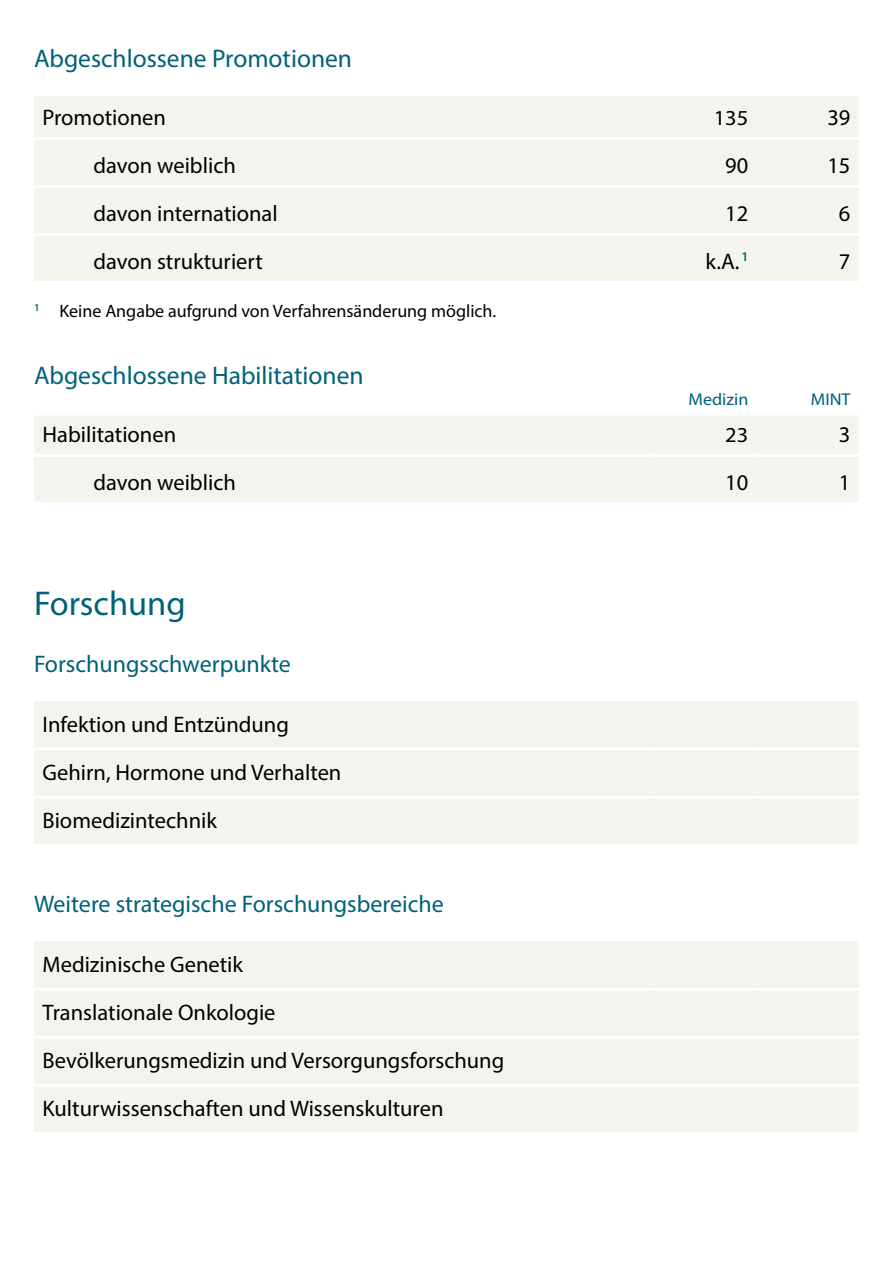
<style>
.page{position:relative;width:893px;height:1276px;background:#fff}
.page>*{position:absolute;margin:0;border:0;box-sizing:border-box;transform-origin:0 0}
.t1{font:34.5px "Myriad Pro";color:#006179}
.t2{font:25.5px "Myriad Pro";color:#006179}
.t3{font:24px "Myriad Pro";color:#006179}
.t4{font:22.5px/48px "Myriad Pro";color:#000}
.t5{font:21.3px "Myriad Pro";color:#000;scale:1.05 1}
.t6{font:18px "Myriad Pro";color:#000}
.t7{font:17.1px "Myriad Pro";color:#006179;scale:1.05 1}
</style>
<div class="page">
<div style="left:34px;top:96px;width:825px;height:185px;background:#f4f4ef"></div>
<hr style="left:34px;top:137px;width:621px;height:3px;background:#fff">
<hr style="left:655px;top:137px;width:102px;height:3px;background:#fff">
<hr style="left:757px;top:137px;width:102px;height:3px;background:#fff">
<hr style="left:34px;top:185px;width:621px;height:3px;background:#fff">
<hr style="left:655px;top:185px;width:102px;height:3px;background:#fff">
<hr style="left:757px;top:185px;width:102px;height:3px;background:#fff">
<hr style="left:34px;top:233px;width:621px;height:3px;background:#fff">
<hr style="left:655px;top:233px;width:102px;height:3px;background:#fff">
<hr style="left:757px;top:233px;width:102px;height:3px;background:#fff">
<div style="left:34px;top:416px;width:825px;height:86px;background:#f4f4ef"></div>
<hr style="left:34px;top:454px;width:621px;height:3px;background:#fff">
<hr style="left:655px;top:454px;width:102px;height:3px;background:#fff">
<hr style="left:757px;top:454px;width:102px;height:3px;background:#fff">
<div style="left:34px;top:701px;width:825px;height:142px;background:#f4f4ef"></div>
<hr style="left:34px;top:747px;width:621px;height:3px;background:#fff">
<hr style="left:655px;top:747px;width:102px;height:3px;background:#fff">
<hr style="left:757px;top:747px;width:102px;height:3px;background:#fff">
<hr style="left:34px;top:795px;width:621px;height:3px;background:#fff">
<hr style="left:655px;top:795px;width:102px;height:3px;background:#fff">
<hr style="left:757px;top:795px;width:102px;height:3px;background:#fff">
<div style="left:34px;top:941px;width:825px;height:190px;background:#f4f4ef"></div>
<hr style="left:34px;top:987px;width:621px;height:3px;background:#fff">
<hr style="left:655px;top:987px;width:102px;height:3px;background:#fff">
<hr style="left:757px;top:987px;width:102px;height:3px;background:#fff">
<hr style="left:34px;top:1035px;width:621px;height:3px;background:#fff">
<hr style="left:655px;top:1035px;width:102px;height:3px;background:#fff">
<hr style="left:757px;top:1035px;width:102px;height:3px;background:#fff">
<hr style="left:34px;top:1083px;width:621px;height:3px;background:#fff">
<hr style="left:655px;top:1083px;width:102px;height:3px;background:#fff">
<hr style="left:757px;top:1083px;width:102px;height:3px;background:#fff">
<p class="t2" style="left:34px;top:43px;width:320px">Abgeschlossene Promotionen</p>
<p class="t4" style="left:43px;top:93px;width:125px">Promotionen</p>
<p class="t5" style="left:714px;top:105px;width:34px">135</p>
<p class="t4" style="left:827px;top:93px;width:25px">39</p>
<p class="t4" style="left:94px;top:141px;width:144px">davon weiblich</p>
<p class="t4" style="left:725px;top:141px;width:25px">90</p>
<p class="t4" style="left:827px;top:141px;width:25px">15</p>
<p class="t4" style="left:94px;top:189px;width:186px">davon international</p>
<p class="t4" style="left:725px;top:189px;width:25px">12</p>
<p class="t4" style="left:839px;top:189px;width:13px">6</p>
<p class="t4" style="left:93px;top:237px;width:171px">davon strukturiert</p>
<p class="t4" style="left:706px;top:237px;width:44px">k.A. <sup>1</sup></p>
<p class="t4" style="left:839px;top:237px;width:13px">7</p>
<p class="t6" style="left:34px;top:300px;width:464px"><sup>1</sup> Keine Angabe aufgrund von Verfahrensänderung möglich.</p>
<p class="t2" style="left:34px;top:360px;width:331px">Abgeschlossene Habilitationen</p>
<p class="t7" style="left:688px;top:389px;width:59px">Medizin</p>
<p class="t7" style="left:811px;top:389px;width:39px">MINT</p>
<p class="t4" style="left:43px;top:410px;width:135px">Habilitationen</p>
<p class="t5" style="left:725px;top:421px;width:23px">23</p>
<p class="t4" style="left:839px;top:410px;width:13px">3</p>
<p class="t4" style="left:94px;top:458px;width:144px">davon weiblich</p>
<p class="t4" style="left:725px;top:458px;width:25px">10</p>
<p class="t4" style="left:839px;top:458px;width:13px">1</p>
<h1 class="t1" style="left:34px;top:582px;width:153px">Forschung</h1>
<p class="t3" style="left:34px;top:649px;width:258px">Forschungsschwerpunkte</p>
<p class="t4" style="left:43px;top:699px;width:300px">Infektion und Entzündung<br>Gehirn, Hormone und Verhalten<br>Biomedizintechnik</p>
<p class="t3" style="left:34px;top:889px;width:411px">Weitere strategische Forschungsbereiche</p>
<p class="t4" style="left:43px;top:939px;width:463px">Medizinische Genetik<br>Translationale Onkologie<br>Bevölkerungsmedizin und Versorgungsforschung Kulturwissenschaften und Wissenskulturen</p>
</div>
